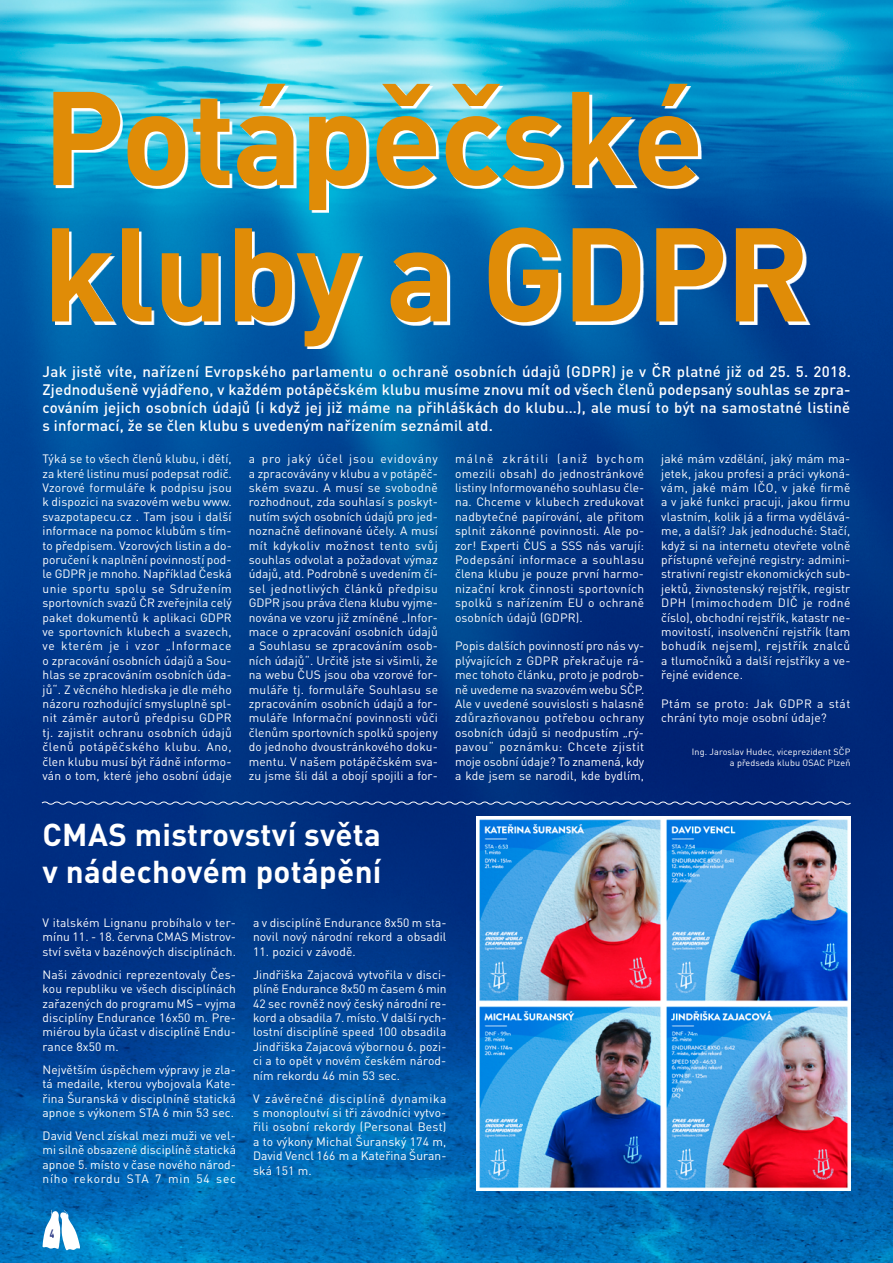
<style>
.page{position:relative;width:893px;height:1263px;background:#fff}
.page>*{position:absolute;margin:0;border:0;box-sizing:border-box;transform-origin:0 0}
.t1{font:700 130.95px/136.4px "DIN Pro";letter-spacing:-.02em;color:#e08c07}
.t2{font:700 31.2px/37.5px "DIN Pro";letter-spacing:.01em;color:#fff}
.t3{font:500 15px/18px "DIN Pro";letter-spacing:.01em;color:#fff;text-align:justify}
.t4{font:12px/14.4px "DIN Pro Regular 2";letter-spacing:.01em;color:#fff;text-align:justify}
.t5{font:700 12px "DIN Pro";color:#283583;scale:.7 1}
.t6{font:9px/10.8px "DIN Pro Regular 2";letter-spacing:.01em;color:#fff;text-align:right}
</style>
<div class="page">
<img style="left:0;top:0;width:893px;height:1263px">
<svg style="left:43px;top:1209px;width:37px;height:41px"></svg>
<svg style="left:41px;top:800px;width:811px;height:6px;background:#2e5092"></svg>
<svg style="left:55px;top:87px;width:755px;height:262px"></svg>
<img style="left:476px;top:816px;width:374px;height:375px">
<h1 class="t1" style="left:43px;top:65px;width:770px">Potápěčské kluby a GDPR</h1>
<p class="t3" style="left:43px;top:363px;width:810px">Jak jistě víte, nařízení Evropského parlamentu o ochraně osobních údajů (GDPR) je v ČR platné již od 25. 5. 2018.<br>Zjednodušeně vyjádřeno, v každém potápěčském klubu musíme znovu mít od všech členů podepsaný souhlas se zpra&shy;cováním jejich osobních údajů (i když jej již máme na přihláškách do klubu…), ale musí to být na samostatné listině s informací, že se člen klubu s uvedeným nařízením seznámil atd.</p>
<p class="t4" style="left:43px;top:451px;width:191px">Týká se to všech členů klubu, i dětí, za které listinu musí podepsat rodič.<br>Vzorové formuláře k podpisu jsou k dispozici na svazovém webu www. svazpotapecu.cz . Tam jsou i další informace na pomoc klubům s tím&shy;to předpisem. Vzorových listin a do&shy;poručení k naplnění povinností pod&shy;le GDPR je mnoho. Například Česká unie sportu spolu se Sdružením sportovních svazů ČR zveřejnila celý paket dokumentů k aplikaci GDPR ve sportovních klubech a svazech, ve kterém je i vzor „Informace o zpracování osobních údajů a Sou&shy;hlas se zpracováním osobních úda&shy;jů“. Z věcného hlediska je dle mého názoru rozhodující smysluplně spl&shy;nit záměr autorů předpisu GDPR tj. zajistit ochranu osobních údajů členů potápěčského klubu. Ano, člen klubu musí být řádně informo&shy;ván o tom, které jeho osobní údaje</p>
<p class="t4" style="left:249px;top:451px;width:191px">a pro jaký účel jsou evidovány a zpracovávány v klubu a v potápěč&shy;ském svazu. A musí se svobodně rozhodnout, zda souhlasí s poskyt&shy;nutím svých osobních údajů pro jed&shy;noznačně definované účely. A musí mít kdykoliv možnost tento svůj souhlas odvolat a požadovat výmaz údajů, atd. Podrobně s uvedením čí&shy;sel jednotlivých článků předpisu GDPR jsou práva člena klubu vyjme&shy;nována ve vzoru již zmíněné „Infor&shy;mace o zpracování osobních údajů a Souhlasu se zpracováním osob&shy;ních údajů“. Určitě jste si všimli, že na webu ČUS jsou oba vzorové for&shy;muláře tj. formuláře Souhlasu se zpracováním osobních údajů a for&shy;muláře Informační povinnosti vůči členům sportovních spolků spojeny do jednoho dvoustránkového doku&shy;mentu. V našem potápěčském sva&shy;zu jsme šli dál a obojí spojili a for-</p>
<p class="t4" style="left:455px;top:451px;width:191px">málně zkrátili (aniž bychom omezili obsah) do jednostránkové listiny Informovaného souhlasu čle&shy;na. Chceme v klubech zredukovat nadbytečné papírování, ale přitom splnit zákonné povinnosti. Ale po&shy;zor! Experti ČUS a SSS nás varují:<br>Podepsání informace a souhlasu člena klubu je pouze první harmo&shy;nizační krok činnosti sportovních spolků s nařízením EU o ochraně osobních údajů (GDPR).</p>
<p class="t4" style="left:455px;top:638px;width:191px">Popis dalších povinností pro nás vy&shy;plývajících z GDPR překračuje rá&shy;mec tohoto článku, proto je podrob&shy;ně uvedeme na svazovém webu SČP.<br>Ale v uvedené souvislosti s halasně zdůrazňovanou potřebou ochrany osobních údajů si neodpustím „rý&shy;pavou“ poznámku: Chcete zjistit moje osobní údaje? To znamená, kdy a kde jsem se narodil, kde bydlím,</p>
<h2 class="t2" style="left:43px;top:815px;width:341px">CMAS mistrovství světa v nádechovém potápění</h2>
<p class="t4" style="left:43px;top:915px;width:195px">V italském Lignanu probíhalo v ter&shy;mínu 11. - 18. června CMAS Mistrov&shy;ství světa v bazénových disciplínách.</p>
<p class="t4" style="left:43px;top:967px;width:195px">Naši závodnici reprezentovaly Čes&shy;kou republiku ve všech disciplínách zařazených do programu MS – vyjma disciplíny Endurance 16x50 m. Pre&shy;miérou byla účast v disciplíně Endu&shy;rance 8x50 m.</p>
<p class="t4" style="left:43px;top:1062px;width:195px">Největším úspěchem výpravy je zla&shy;tá medaile, kterou vybojovala Kate&shy;řina Šuranská v disciplníně statická apnoe s výkonem STA 6 min 53 sec.</p>
<p class="t4" style="left:43px;top:1128px;width:195px">David Vencl získal mezi muži ve vel&shy;mi silně obsazené disciplíně statická apnoe 5. místo v čase nového národ&shy;ního rekordu STA 7 min 54 sec</p>
<p class="t4" style="left:253px;top:915px;width:195px">a v disciplíně Endurance 8x50 m sta&shy;novil nový národní rekord a obsadil</p>
<p class="t4" style="left:253px;top:940px;width:195px;line-height:23px">11. pozici v závodě.<br>Jindřiška Zajacová vytvořila v disci-</p>
<p class="t4" style="left:253px;top:981px;width:195px">plíně Endurance 8x50 m časem 6 min 42 sec rovněž nový český národní re&shy;kord a obsadila 7. místo. V další rych&shy;lostní disciplíně speed 100 obsadila Jindřiška Zajacová výbornou 6. pozi&shy;ci a to opět v novém českém národ&shy;ním rekordu 46 min 53 sec.</p>
<p class="t4" style="left:253px;top:1091px;width:195px">V závěrečné disciplíně dynamika s monoploutví si tři závodníci vytvo&shy;řili osobní rekordy (Personal Best) a to výkony Michal Šuranský 174 m, David Vencl 166 m a Kateřina Šuran&shy;ská 151 m.</p>
<p class="t4" style="left:661px;top:451px;width:191px">jaké mám vzdělání, jaký mám ma&shy;jetek, jakou profesi a práci vykoná&shy;vám, jaké mám IČO, v jaké firmě a v jaké funkci pracuji, jakou firmu vlastním, kolik já a firma vydělává&shy;me, a další? Jak jednoduché: Stačí, když si na internetu otevřete volně přístupné veřejné registry: admini&shy;strativní registr ekonomických sub&shy;jektů, živnostenský rejstřík, registr DPH (mimochodem DIČ je rodné číslo), obchodní rejstřík, katastr ne&shy;movitostí, insolvenční rejstřík (tam bohudík nejsem), rejstřík znalců a tlumočníků a další rejstříky a ve&shy;řejné evidence.</p>
<p class="t4" style="left:661px;top:696px;width:191px">Ptám se proto: Jak GDPR a stát chrání tyto moje osobní údaje?</p>
<p class="t6" style="left:692px;top:746px;width:160px">Ing. Jaroslav Hudec, viceprezident SČP a předseda klubu OSAC Plzeň</p>
<p class="t5" style="left:50px;top:1225px;width:8px">4</p>
</div>
